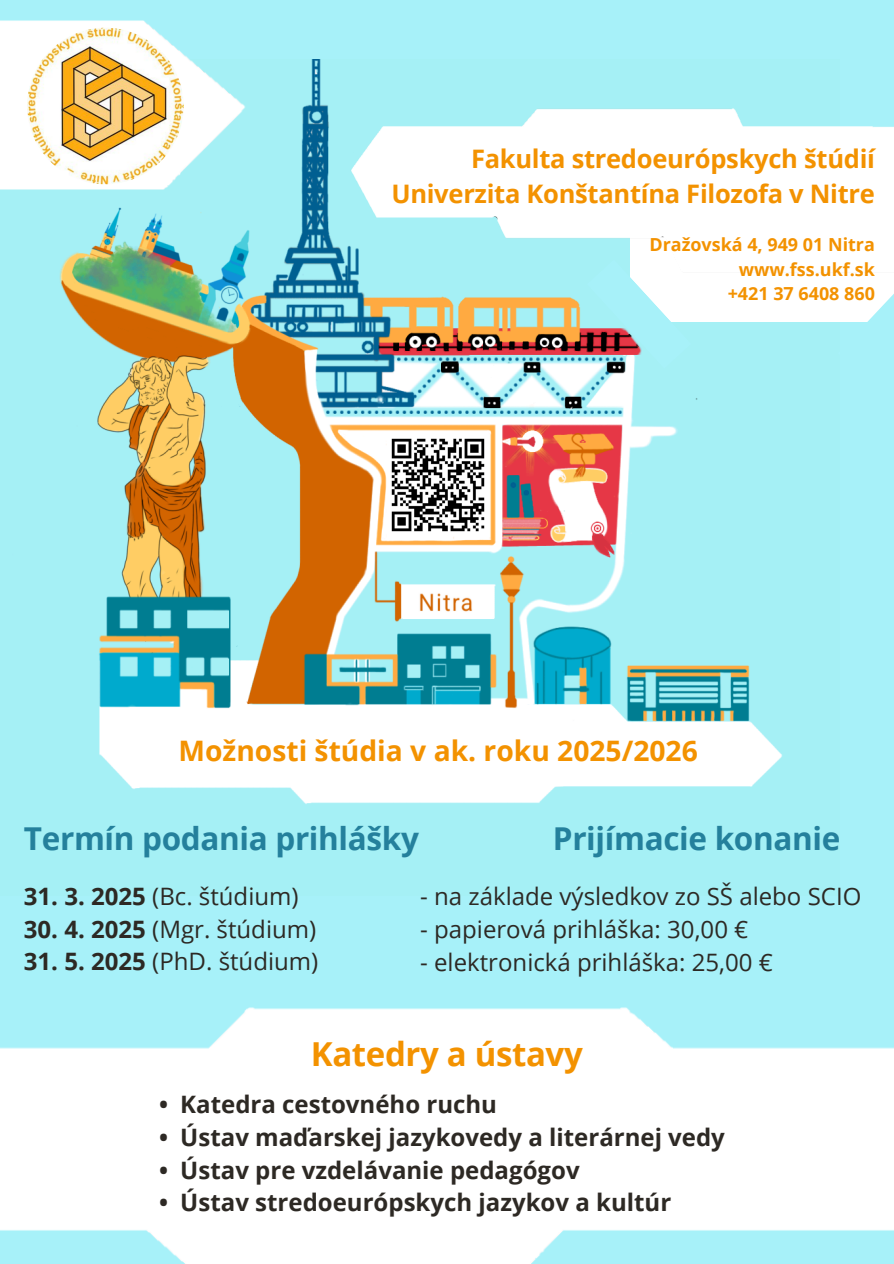
<style>
.page{position:relative;width:894px;height:1264px;background:#fff}
.page>*{position:absolute;margin:0;border:0;box-sizing:border-box;transform-origin:0 0}
.t1{font:700 33px "Open Sans";letter-spacing:-.01em;color:#f39200}
.t2{font:700 31.5px "Open Sans";letter-spacing:-.01em;color:#24809c}
.t3{font:700 28.2px "Open Sans";color:#f39200}
.t4{font:700 25.5px/34.8px "Open Sans";letter-spacing:-.01em;color:#f39200;text-align:right}
.t5{font:24px "Open Sans";color:#2d2924}
.t6{font:700 24px "Open Sans";color:#2d2924}
.t7{font:700 18px "Open Sans";color:#f39200}
.s1{font-weight:700}
</style>
<div class="page">
<div style="left:0;top:0;width:893px;height:1263px;background:#a7f1f9"></div>
<img style="left:59px;top:59px;width:723px;height:745px">
<img style="left:0;top:1007px;width:893px;height:256px">
<img style="left:0;top:20px;width:311px;height:212px">
<img style="left:27px;top:28px;width:157px;height:156px;border-radius:50%">
<img style="left:312px;top:59px;width:581px;height:567px">
<svg style="left:837px;top:285px;width:56px;height:133px"></svg>
<svg style="left:586px;top:259px;width:105px;height:110px"></svg>
<img style="left:389px;top:436px;width:99px;height:99px">
<h1 class="t4" style="left:391px;top:141px;width:485px">Fakulta stredoeurópskych štúdií<br>Univerzita Konštantína Filozofa v Nitre</h1>
<h4 class="t7" style="left:649px;top:232px;width:227px">Dražovská 4, 949 01 Nitra</h4>
<p class="t7" style="left:738px;top:256px;width:138px">www.fss.ukf.sk</p>
<p class="t7" style="left:727px;top:281px;width:149px">+421 37 6408 860</p>
<h1 class="t3" style="left:178px;top:731px;width:520px">Možnosti štúdia v ak. roku 2025/2026</h1>
<p class="t2" style="left:24px;top:816px;width:396px">Termín podania prihlášky</p>
<p class="t2" style="left:552px;top:816px;width:289px">Prijímacie konanie</p>
<p class="t5" style="left:24px;top:879px;width:276px"><span class="s1">31. 3. 2025</span> (Bc. štúdium)</p>
<p class="t5" style="left:24px;top:912px;width:294px"><span class="s1">30. 4. 2025</span> (Mgr. štúdium)</p>
<p class="t5" style="left:24px;top:944px;width:296px"><span class="s1">31. 5. 2025</span> (PhD. štúdium)</p>
<p class="t5" style="left:420px;top:879px;width:442px">- na základe výsledkov zo SŠ alebo SCIO</p>
<p class="t5" style="left:420px;top:912px;width:329px">- papierová prihláška: 30,00 €</p>
<p class="t5" style="left:420px;top:945px;width:354px">- elektronická prihláška: 25,00 €</p>
<p class="t1" style="left:311px;top:1031px;width:273px">Katedry a ústavy</p>
<h2 class="t6" style="left:159px;top:1087px;width:339px">• Katedra cestovného ruchu</h2>
<h2 class="t6" style="left:159px;top:1120px;width:567px">• Ústav maďarskej jazykovedy a literárnej vedy</h2>
<h2 class="t6" style="left:159px;top:1153px;width:422px">• Ústav pre vzdelávanie pedagógov</h2>
<h2 class="t6" style="left:159px;top:1185px;width:513px">• Ústav stredoeurópskych jazykov a kultúr</h2>
</div>
